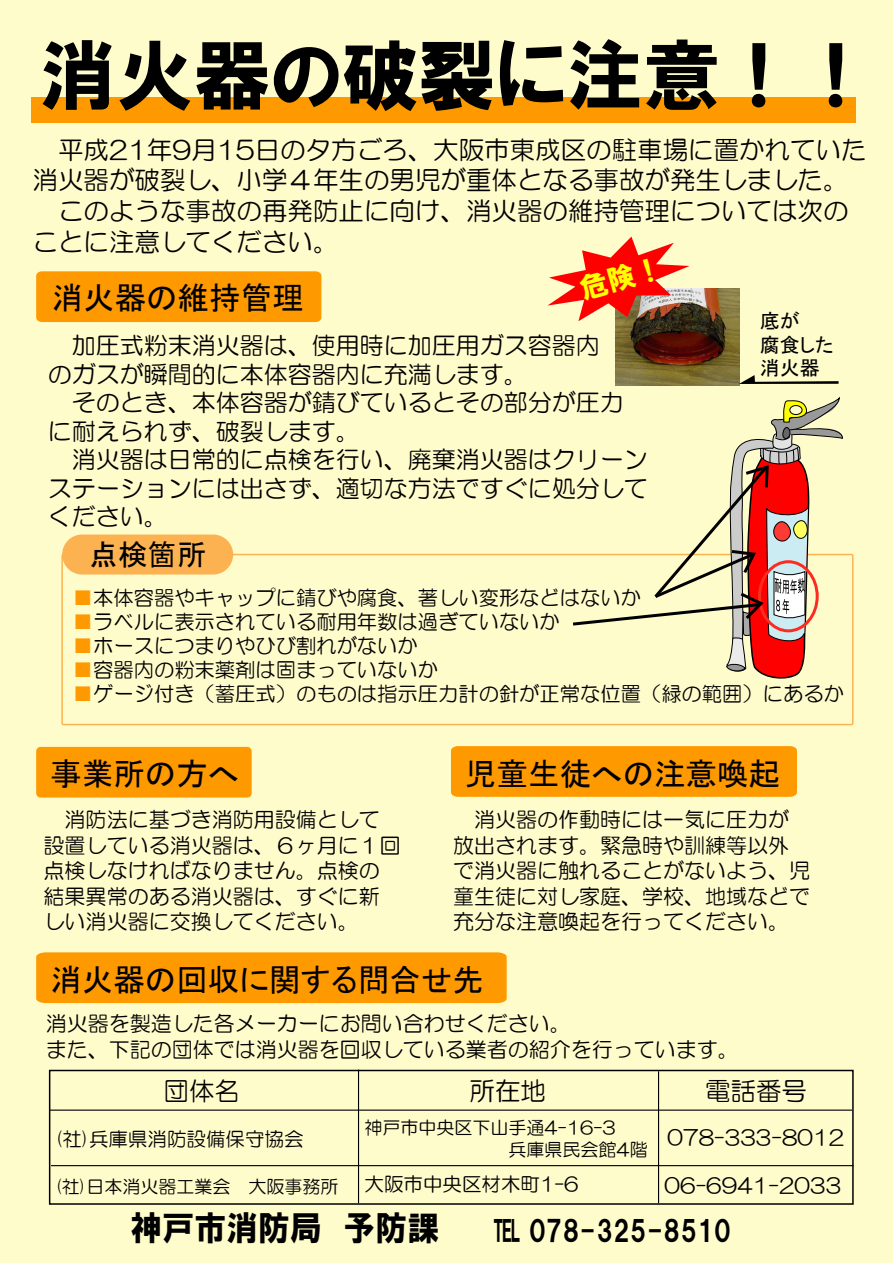
<style>
.page{position:relative;width:893px;height:1263px;background:#fffccc}
.page>*{position:absolute;margin:0;border:0;box-sizing:border-box;transform-origin:0 0}
.t1{font:76.95px "HGP Soei Kakugothic UB";color:#000}
.t2{font:34.2px "HGP Soei Kakugothic UB";color:#000;scale:.93 1}
.t3{font:31.5px "MSP Gothic";color:#000}
.t4{font:29.4px "MSP Gothic";color:#000}
.t5{font:28.65px "HGP Soei Kakugothic UB";color:#000;scale:.93 1}
.t6{font:25.5px "HG Maru Gothic MPRO";color:#000}
.t7{font:24px/28.5px "HG Maru Gothic MPRO";color:#000}
.t8{font:21px/25.5px "HG Maru Gothic MPRO";color:#000}
.t9{font:20.25px "HG Maru Gothic MPRO";color:#000}
.t10{font:19.95px/23.7px "MSP Gothic";color:#000}
.t11{font:19.5px "HG Maru Gothic MPRO";color:#000}
.t12{font:18px/21.8px "HG Maru Gothic MPRO";color:#000}
.s1{color:#f90}
</style>
<div class="page">
<div style="left:61px;top:554px;width:793px;height:171px;border:2px solid #fcb251;border-radius:2px"></div>
<div style="left:31px;top:98px;width:824px;height:25px;background:#f90"></div>
<div style="left:36px;top:271px;width:285px;height:51px;background:#f90"></div>
<div style="left:62px;top:534px;width:171px;height:40px;background:#fcb251;border-radius:20px"></div>
<img style="left:615px;top:289px;width:125px;height:96px">
<div style="left:36px;top:747px;width:216px;height:50px;background:#f90;border-radius:4px"></div>
<div style="left:451px;top:746px;width:346px;height:51px;background:#f90"></div>
<div style="left:36px;top:952px;width:471px;height:51px;background:#f90"></div>
<div style="left:49px;top:1070px;width:805px;height:135px;border:2px solid #000"></div>
<hr style="left:50px;top:1109px;width:802px;height:2px;background:#000">
<hr style="left:51px;top:1165px;width:803px;height:1px;background:#000">
<hr style="left:358px;top:1070px;width:1px;height:133px;background:#000">
<hr style="left:658px;top:1071px;width:1px;height:132px;background:#000">
<svg style="left:739px;top:375px;width:100px;height:9px"></svg>
<svg style="left:570px;top:396px;width:273px;height:283px"></svg>
<div style="left:789px;top:405px;width:13px;height:10px;background:#fffccc;border:1px solid #000;border-radius:50%"></div>
<svg style="left:547px;top:237px;width:143px;height:84px"></svg>
<h1 class="t1" style="left:40px;top:37px;width:836px">消火器の破裂に注意！！</h1>
<p class="t6" style="left:58px;top:137px;width:810px">平成21年9月15日の夕方ごろ、大阪市東成区の駐車場に置かれていた</p>
<p class="t6" style="left:33px;top:167px;width:817px">消火器が破裂し、小学４年生の男児が重体となる事故が発生しました。</p>
<p class="t6" style="left:58px;top:198px;width:792px">このような事故の再発防止に向け、消火器の維持管理については次の</p>
<p class="t6" style="left:33px;top:229px;width:307px">ことに注意してください。</p>
<h3 class="t3" style="left:52px;top:282px;width:253px">消火器の維持管理</h3>
<p class="t7" style="left:48px;top:331px;width:553px;text-indent:24px">加圧式粉末消火器は、使用時に加圧用ガス容器内のガスが瞬間的に本体容器内に充満します。</p>
<p class="t7" style="left:48px;top:388px;width:577px;text-indent:24px">そのとき、本体容器が錆びているとその部分が圧力に耐えられず、破裂します。</p>
<p class="t7" style="left:48px;top:445px;width:601px;text-align:justify;text-indent:24px">消火器は日常的に点検を行い、廃棄消火器はクリーンステーションには出さず、適切な方法ですぐに処分してください。</p>
<h3 class="t4" style="left:89px;top:540px;width:119px">点検箇所</h3>
<p class="t9" style="left:73px;top:588px;width:570px"><span class="s1">■</span>本体容器やキャップに錆びや腐食、著しい変形などはないか</p>
<p class="t9" style="left:73px;top:612px;width:488px"><span class="s1">■</span>ラベルに表示されている耐用年数は過ぎていないか</p>
<p class="t9" style="left:73px;top:636px;width:346px"><span class="s1">■</span>ホースにつまりやひび割れがないか</p>
<p class="t9" style="left:73px;top:660px;width:367px"><span class="s1">■</span>容器内の粉末薬剤は固まっていないか</p>
<p class="t9" style="left:73px;top:684px;width:772px"><span class="s1">■</span>ゲージ付き（蓄圧式）のものは指示圧力計の針が正常な位置（緑の範囲）にあるか</p>
<p class="t10" style="left:760px;top:309px;width:75px">底が<br>腐食した消火器</p>
<h3 class="t3" style="left:465px;top:758px;width:317px">児童生徒への注意喚起</h3>
<p class="t8" style="left:453px;top:807px;width:358px;text-indent:21px">消火器の作動時には一気に圧力が放出されます。緊急時や訓練等以外で消火器に触れることがないよう、児童生徒に対し家庭、学校、地域などで充分な注意喚起を行ってください。</p>
<h3 class="t3" style="left:50px;top:964px;width:435px">消火器の回収に関する問合せ先</h3>
<p class="t8" style="left:46px;top:1011px;width:694px">消火器を製造した各メーカーにお問い合わせください。<br>また、下記の団体では消火器を回収している業者の紹介を行っています。</p>
<p class="t6" style="left:164px;top:1078px;width:78px">団体名</p>
<p class="t6" style="left:470px;top:1078px;width:78px">所在地</p>
<p class="t6" style="left:705px;top:1078px;width:103px">電話番号</p>
<p class="t11" style="left:56px;top:1129px;width:250px">(社)兵庫県消防設備保守協会</p>
<p class="t12" style="left:56px;top:1175px;width:284px">(社)日本消火器工業会 大阪事務所</p>
<h3 class="t3" style="left:50px;top:758px;width:191px">事業所の方へ</h3>
<p class="t8" style="left:44px;top:807px;width:359px;text-indent:21px">消防法に基づき消防用設備として設置している消火器は、６ヶ月に１回点検しなければなりません。点検の結果異常のある消火器は、すぐに新しい消火器に交換してください。</p>
<p class="t12" style="left:508px;top:1117px;width:141px;text-indent:-144px">神戸市中央区下山手通4-16-3<br>兵庫県民会館4階</p>
<p class="t11" style="left:364px;top:1174px;width:216px">大阪市中央区材木町1-6</p>
<p class="t8" style="left:668px;top:1124px;width:178px">078-333-8012</p>
<p class="t8" style="left:664px;top:1172px;width:178px">06-6941-2033</p>
<h2 class="t2" style="left:130px;top:1211px;width:333px">神戸市消防局 予防課</h2>
<h3 class="t5" style="left:494px;top:1216px;width:257px">℡ 078-325-8510</h3>
</div>
